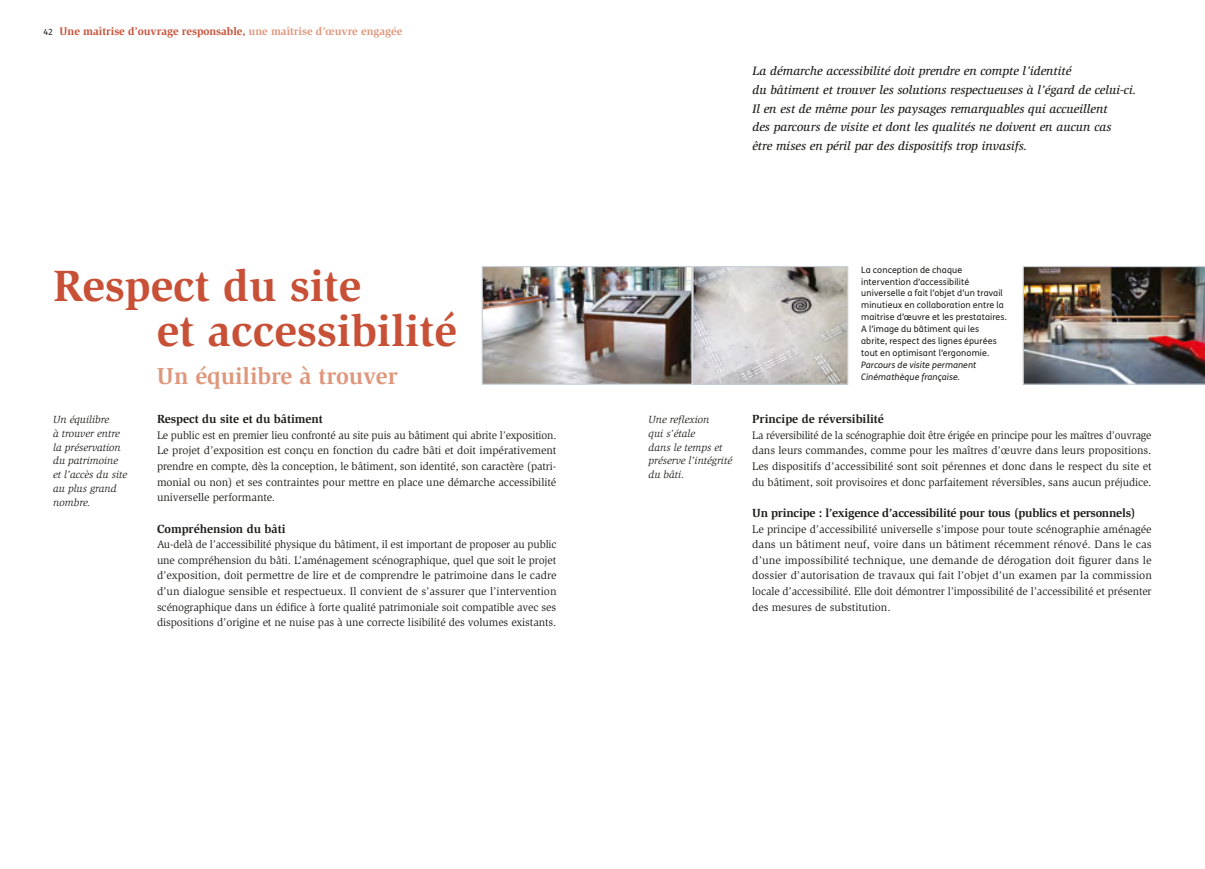
<style>
.page{position:relative;width:1205px;height:869px;background:#fff}
.page>*{position:absolute;margin:0;border:0;box-sizing:border-box;transform-origin:0 0}
.G-Titre_-H1{font:700 45px/45px "Slimbach";color:#c75036}
.G-Titre_-H1-2{font:700 23.75px "Slimbach";letter-spacing:-.005em;color:#df977c}
._1-Chapo_-H2{font:italic 500 12.5px/18.8px "Slimbach";color:#1d1d1b}
.G-Texte_intertitre{font:700 12.12px "Slimbach";letter-spacing:-.01em;color:#1d1d1b}
.G-Texte_courant{font:11.25px/15.6px "Slimbach";letter-spacing:-.005em;color:#1d1d1b;text-align:justify}
.G-Texte_courant-2{font:11.25px/15.6px "Slimbach";letter-spacing:-.005em;color:#1d1d1b;text-align:justify;scale:.96 1}
.t1{font:700 11.25px "Slimbach";letter-spacing:-.005em;color:#c75036}
.G-Exergue_1col-H3{font:italic 10.62px/13.8px "Slimbach";letter-spacing:-.005em;color:#1d1d1b}
.G-Légendes_drapeau{font:8.88px/11.9px "FS Me";letter-spacing:.01em;color:#1d1d1b}
.G-Légendes_drapeau-2{font:italic 8.88px/11.9px "FS Me";letter-spacing:.01em;color:#1d1d1b}
.s1{font-family:"FS Me";font-weight:400;font-size:8.5px;color:#1d1d1b}
.s2{color:#df977c}
.s3{font-size:21.62px;color:#fff}
.s4{font-style:italic;font-size:10.62px;color:#fff}
</style>
<div class="page">
<img style="left:484px;top:268px;width:362px;height:114px">
<div style="left:692px;top:266px;width:156px;height:118px;border:1px solid #c7ced9"></div>
<div style="left:482px;top:266px;width:210px;height:118px;border:1px solid #c7ced9"></div>
<img style="left:1022px;top:266px;width:183px;height:118px">
<p class="t1" style="left:43px;top:25px;width:360px"><span class="s1">42</span> Une maîtrise d’ouvrage responsable, <span class="s2">une maîtrise d’œuvre engagée</span></p>
<h1 class="G-Titre_-H1" style="left:157px;top:263px;width:301px;text-indent:-104px">Respect du site<br>et accessibilité</h1>
<h1 class="G-Titre_-H1-2" style="left:157px;top:361px;width:249px">Un équilibre à trouver<span class="s3">.</span></h1>
<h3 class="G-Exergue_1col-H3" style="left:53px;top:412px;width:75px">Un équilibre<br>à trouver entre la préservation du patrimoine et l’accès du site au plus grand nombre.</h3>
<p class="G-Texte_intertitre" style="left:157px;top:411px;width:171px">Respect du site et du bâtiment<span class="s4">.</span></p>
<p class="G-Texte_courant" style="left:157px;top:427px;width:401px">Le public est en premier lieu confronté au site puis au bâtiment qui abrite l’exposition.<br>Le projet d’exposition est conçu en fonction du cadre bâti et doit impérativement prendre en compte, dès la conception, le bâtiment, son identité, son caractère (patri&shy;monial ou non) et ses contraintes pour mettre en place une démarche accessibilité universelle performante.</p>
<p class="G-Texte_intertitre" style="left:157px;top:521px;width:133px">Compréhension du bâti<span class="s4">.</span></p>
<p class="G-Texte_courant" style="left:157px;top:536px;width:401px">Au-delà de l’accessibilité physique du bâtiment, il est important de proposer au public une compréhension du bâti. L’aménagement scénographique, quel que soit le projet d’exposition, doit permettre de lire et de comprendre le patrimoine dans le cadre d’un dialogue sensible et respectueux. Il convient de s’assurer que l’intervention scénographique dans un édifice à forte qualité patrimoniale soit compatible avec ses dispositions d’origine et ne nuise pas à une correcte lisibilité des volumes existants.</p>
<h2 class="_1-Chapo_-H2" style="left:752px;top:61px;width:385px">La démarche accessibilité doit prendre en compte l’identité<br>du bâtiment et trouver les solutions respectueuses à l’égard de celui-ci.<br>Il en est de même pour les paysages remarquables qui accueillent<br>des parcours de visite et dont les qualités ne doivent en aucun cas<br>être mises en péril par des dispositifs trop invasifs.</h2>
<h3 class="G-Exergue_1col-H3" style="left:648px;top:412px;width:85px">Une reflexion<br>qui s’étale<br>dans le temps et préserve l’intégrité du bâti.</h3>
<h3 class="G-Légendes_drapeau" style="left:861px;top:263px;width:147px">La conception de chaque intervention d’accessibilité universelle a fait l’objet d’un travail minutieux en collaboration entre la maitrise d’œuvre et les prestataires.<br>A l’image du bâtiment qui les abrite, respect des lignes épurées tout en optimisant l’ergonomie.</h3>
<h3 class="G-Légendes_drapeau-2" style="left:861px;top:358px;width:117px">Parcours de visite permanent<br>Cinémathèque française.</h3>
<p class="G-Texte_intertitre" style="left:752px;top:411px;width:136px">Principe de réversibilité<span class="s4">.</span></p>
<p class="G-Texte_courant-2" style="left:752px;top:427px;width:418px">La réversibilité de la scénographie doit être érigée en principe pour les maîtres d’ouvrage dans leurs commandes, comme pour les maîtres d’œuvre dans leurs propositions.<br>Les dispositifs d’accessibilité sont soit pérennes et donc dans le respect du site et du bâtiment, soit provisoires et donc parfaitement réversibles, sans aucun préjudice.</p>
<p class="G-Texte_intertitre" style="left:752px;top:505px;width:388px">Un principe : l’exigence d’accessibilité pour tous (publics et personnels)<span class="s4">.</span></p>
<p class="G-Texte_courant" style="left:752px;top:521px;width:401px">Le principe d’accessibilité universelle s’impose pour toute scénographie aménagée dans un bâtiment neuf, voire dans un bâtiment récemment rénové. Dans le cas d’une impossibilité technique, une demande de dérogation doit figurer dans le dossier d’autorisation de travaux qui fait l’objet d’un examen par la commission locale d’accessibilité. Elle doit démontrer l’impossibilité de l’accessibilité et présenter des mesures de substitution.</p>
</div>
